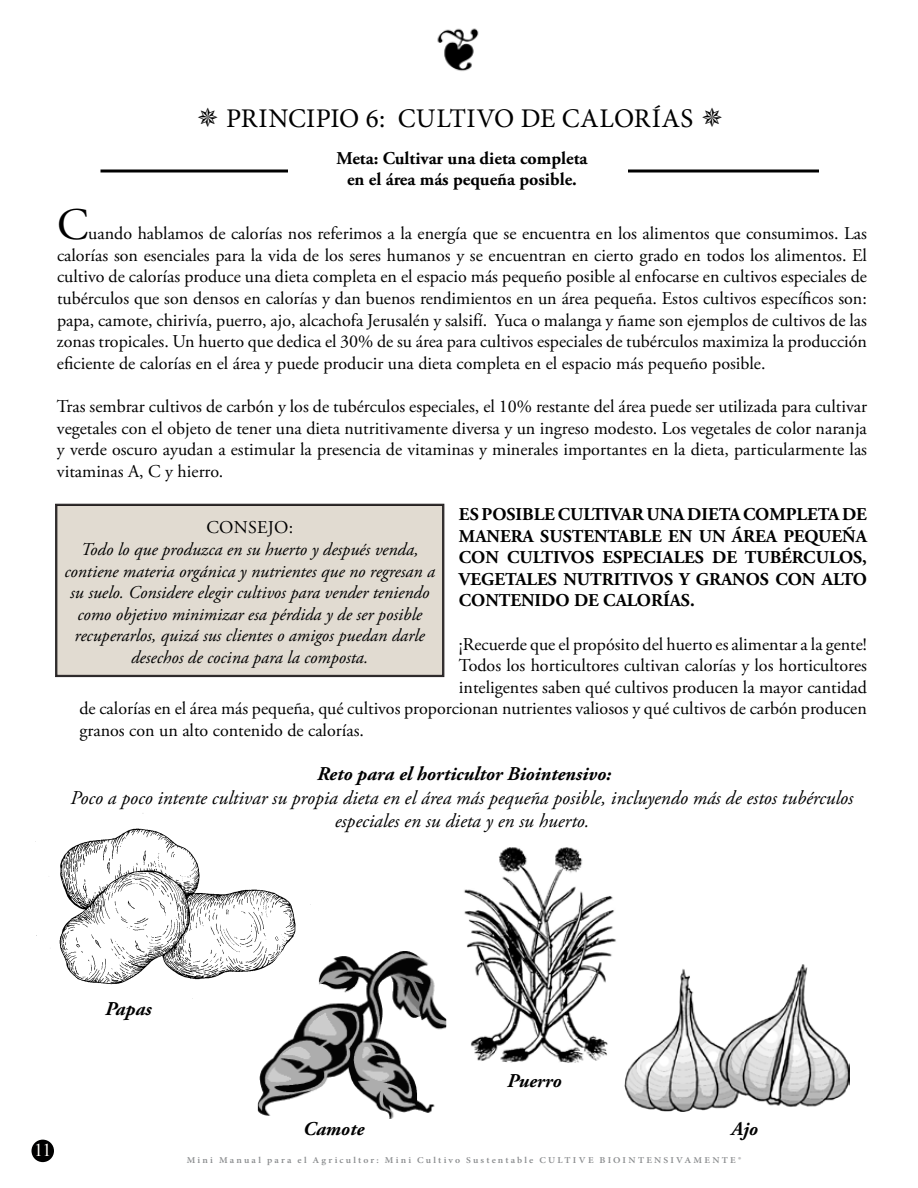
<style>
.page{position:relative;width:918px;height:1188px;background:#fff}
.page>*{position:absolute;margin:0;border:0;box-sizing:border-box;transform-origin:0 0}
.t1{font:45px "Adobe Garamond Pro";color:#000}
.t2{font:27px "Minion Pro";letter-spacing:.01em;color:#000}
.t3{font:italic 19.5px/23.4px "Adobe Garamond Pro";color:#000;text-align:center}
.t4{font:italic 700 19.5px "Adobe Garamond Pro";color:#000}
.t5{font:18px/21.6px "Adobe Garamond Pro";color:#000;text-align:justify}
.t6{font:italic 18px/21.6px "Adobe Garamond Pro";color:#000;text-align:center}
.t7{font:700 18px/21.6px "Adobe Garamond Pro";color:#000;text-align:center}
.t8{font:18px "Times New Roman";color:#fffef9}
.t9{font:600 9px "Minion Pro";letter-spacing:.23em;color:#8a8c8e;scale:1.08 1}
.s1{font-style:inherit}
</style>
<div class="page">
<div style="left:32px;top:1140px;width:22px;height:22px;background:#000;border-radius:50%"></div>
<img style="left:437px;top:28px;width:42px;height:43px">
<div style="left:55px;top:504px;width:389px;height:173px;background:#e1dbd1"></div>
<div style="left:57px;top:505px;width:386px;height:170px;border:1px solid #231f20"></div>
<hr style="left:100px;top:170px;width:188px;height:2px;background:#000">
<hr style="left:628px;top:170px;width:191px;height:2px;background:#000">
<img style="left:35px;top:813px;width:276px;height:186px">
<img style="left:464px;top:847px;width:152px;height:216px">
<img style="left:624px;top:964px;width:225px;height:148px">
<img style="left:258px;top:950px;width:188px;height:169px">
<h2 class="t2" style="left:226px;top:100px;width:469px">PRINCIPIO 6: CULTIVO DE CALORÍAS</h2>
<p class="t7" style="left:336px;top:148px;width:253px">Meta: Cultivar una dieta completa en el área más pequeña posible.</p>
<h1 class="t1" style="left:57px;top:198px;width:33px">C</h1>
<p class="t5" style="left:57px;top:223px;width:812px;text-indent:31px">uando hablamos de calorías nos referimos a la energía que se encuentra en los alimentos que consumimos. Las calorías son esenciales para la vida de los seres humanos y se encuentran en cierto grado en todos los alimentos. El cultivo de calorías produce una dieta completa en el espacio más pequeño posible al enfocarse en cultivos especiales de tubérculos que son densos en calorías y dan buenos rendimientos en un área pequeña. Estos cultivos específicos son: papa, camote, chirivía, puerro, ajo, alcachofa Jerusalén y salsifí. Yuca o malanga y ñame son ejemplos de cultivos de las zonas tropicales. Un huerto que dedica el 30% de su área para cultivos especiales de tubérculos maximiza la producción eficiente de calorías en el área y puede producir una dieta completa en el espacio más pequeño posible.</p>
<p class="t5" style="left:57px;top:396px;width:812px">Tras sembrar cultivos de carbón y los de tubérculos especiales, el 10% restante del área puede ser utilizada para cultivar vegetales con el objeto de tener una dieta nutritivamente diversa y un ingreso modesto. Los vegetales de color naranja y verde oscuro ayudan a estimular la presencia de vitaminas y minerales importantes en la dieta, particularmente las vitaminas A, C y hierro.</p>
<p class="t7" style="left:459px;top:504px;width:410px;text-align:justify">ES POSIBLE CULTIVAR UNA DIETA COMPLETA DE MANERA SUSTENTABLE EN UN ÁREA PEQUEÑA CON CULTIVOS ESPECIALES DE TUBÉRCULOS, VEGETALES NUTRITIVOS Y GRANOS CON ALTO CONTENIDO DE CALORÍAS<span class="s1">.</span></p>
<p class="t5" style="left:459px;top:634px;width:409px">¡Recuerde que el propósito del huerto es alimentar a la gente!</p>
<p class="t5" style="left:459px;top:655px;width:409px">Todos los horticultores cultivan calorías y los horticultores</p>
<p class="t5" style="left:459px;top:677px;width:410px">inteligentes saben qué cultivos producen la mayor cantidad</p>
<p class="t5" style="left:79px;top:699px;width:789px">de calorías en el área más pequeña, qué cultivos proporcionan nutrientes valiosos y qué cultivos de carbón producen</p>
<p class="t5" style="left:79px;top:720px;width:286px">granos con un alto contenido de calorías.</p>
<p class="t4" style="left:317px;top:763px;width:296px">Reto para el horticultor Biointensivo:</p>
<p class="t3" style="left:71px;top:787px;width:784px">Poco a poco intente cultivar su propia dieta en el área más pequeña posible, incluyendo más de estos tubérculos especiales en su dieta y en su huerto.</p>
<p class="t5" style="left:206px;top:518px;width:26px">Conse</p>
<p class="t5" style="left:268px;top:518px;width:27px">jo:</p>
<p class="t6" style="left:64px;top:539px;width:372px">Todo lo que produzca en su huerto y después venda, contiene materia orgánica y nutrientes que no regresan a su suelo. Considere elegir cultivos para vender teniendo como objetivo minimizar esa pérdida y de ser posible recuperarlos, quizá sus clientes o amigos puedan darle desechos de cocina para la composta.</p>
<p class="t8" style="left:34px;top:1138px;width:19px">11</p>
<p class="t4" style="left:105px;top:997px;width:48px">Papas</p>
<p class="t4" style="left:303px;top:1117px;width:62px">Camote</p>
<p class="t4" style="left:507px;top:1070px;width:56px">Puerro</p>
<p class="t4" style="left:731px;top:1117px;width:28px">Ajo</p>
<p class="t9" style="left:187px;top:1153px;width:515px">Mini Manual para el Agricultor: Mini Cultivo Sustentable CULTIVE BIOINTENSIVAMENTE®</p>
</div>
